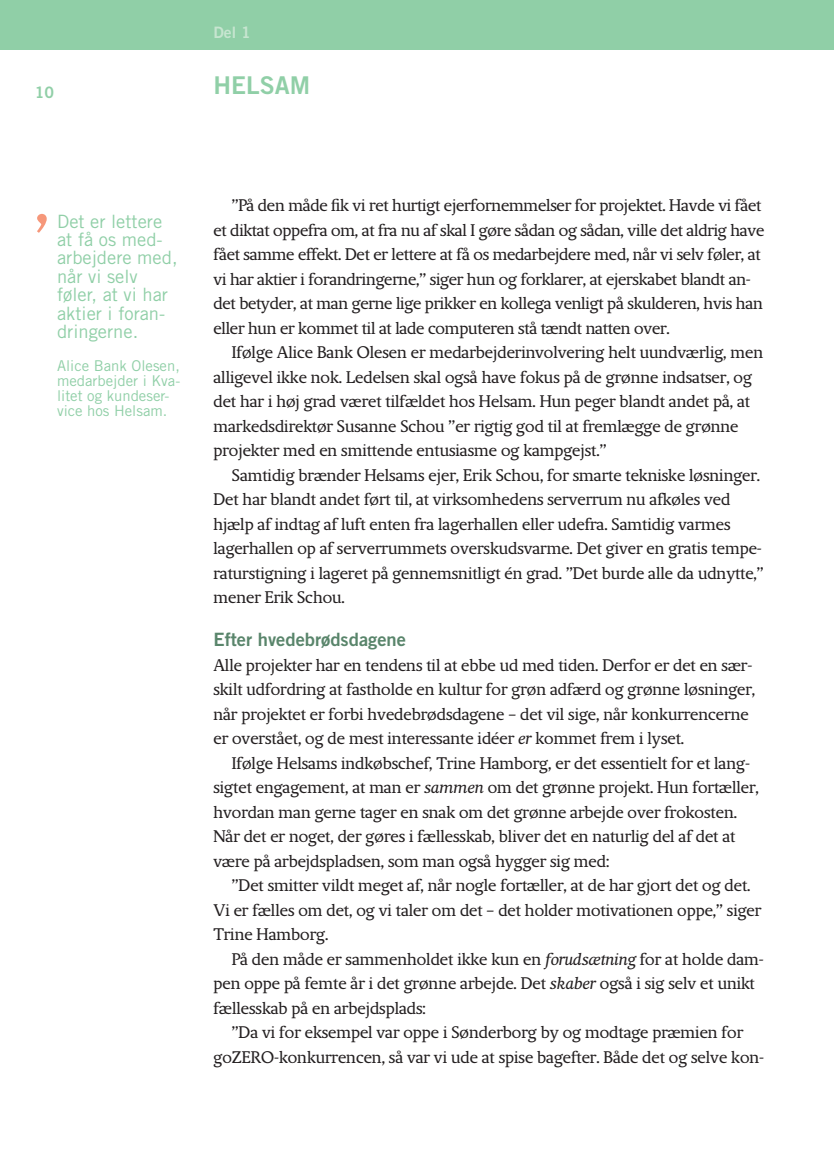
<style>
.page{position:relative;width:834px;height:1176px;background:#fff}
.page>*{position:absolute;margin:0;border:0;box-sizing:border-box;transform-origin:0 0}
.Brød_2{font:78.75px "Cendia";color:#f6977a}
.Mellem_6{font:24.5px "Trade Gothic LT Bold Two";color:#90cfa7}
.Brød_2-2{font:18.38px/24.5px "Cendia";color:#231f20}
.Brød_start_4{font:18.38px/24.5px "Cendia";color:#231f20}
.Brød_2-3{font:18.38px/18.4px "Trade Gothic LT";color:#90cfa7}
.Mellem_6-2{font:18.38px "Trade Gothic LT Bold Two";color:#59856b}
.t1{font:15.75px "Trade Gothic LT Bold Two";color:#c7e5d0}
.Rubrik_1{font:15.75px "Trade Gothic LT Bold Two";color:#90cfa7}
.Brød_2-4{font:14.88px/14.9px "Trade Gothic LT";color:#90cfa7}
.s1{font-style:italic}
</style>
<div class="page">
<div style="left:0;top:0;width:833px;height:50px;background:#90cfa7"></div>
<p class="Rubrik_1" style="left:35px;top:83px;width:21px">10</p>
<p class="t1" style="left:213px;top:22px;width:39px">Del 1</p>
<p class="Mellem_6" style="left:213px;top:70px;width:98px">HELSAM</p>
<p class="Brød_2" style="left:35px;top:200px;width:16px">’</p>
<p class="Brød_2-3" style="left:57px;top:212px;width:122px">Det er lettere at få os med&shy;arbejdere med, når vi selv føler, at vi har aktier i foran&shy;dringerne.</p>
<p class="Brød_2-4" style="left:57px;top:358px;width:125px">Alice Bank Olesen, medarbejder i Kva&shy;litet og kundeser&shy;vice hos Helsam.</p>
<p class="Brød_2-2" style="left:213px;top:194px;width:552px;text-indent:18px">”På den måde fik vi ret hurtigt ejerfornemmelser for projektet. Havde vi fået et diktat oppefra om, at fra nu af skal I gøre sådan og sådan, ville det aldrig have fået samme effekt. Det er lettere at få os medarbejdere med, når vi selv føler, at vi har aktier i forandringerne,” siger hun og forklarer, at ejerskabet blandt an&shy;det betyder, at man gerne lige prikker en kollega venligt på skulderen, hvis han eller hun er kommet til at lade computeren stå tændt natten over.</p>
<p class="Brød_2-2" style="left:213px;top:341px;width:551px;text-indent:18px">Ifølge Alice Bank Olesen er medarbejderinvolvering helt uundværlig, men alligevel ikke nok. Ledelsen skal også have fokus på de grønne indsatser, og det har i høj grad været tilfældet hos Helsam. Hun peger blandt andet på, at markedsdirektør Susanne Schou ”er rigtig god til at fremlægge de grønne projekter med en smittende entusiasme og kampgejst.”</p>
<p class="Brød_2-2" style="left:213px;top:464px;width:551px;text-indent:18px">Samtidig brænder Helsams ejer, Erik Schou, for smarte tekniske løsninger.<br>Det har blandt andet ført til, at virksomhedens serverrum nu afkøles ved hjælp af indtag af luft enten fra lagerhallen eller udefra. Samtidig varmes lagerhallen op af serverrummets overskudsvarme. Det giver en gratis tempe&shy;raturstigning i lageret på gennemsnitligt én grad. ”Det burde alle da udnytte,” mener Erik Schou.</p>
<p class="Mellem_6-2" style="left:213px;top:628px;width:194px">Efter hvedebrødsdagene</p>
<p class="Brød_start_4" style="left:213px;top:653px;width:543px">Alle projekter har en tendens til at ebbe ud med tiden. Derfor er det en sær&shy;skilt udfordring at fastholde en kultur for grøn adfærd og grønne løsninger, når projektet er forbi hvedebrødsdagene – det vil sige, når konkurrencerne er overstået, og de mest interessante idéer <span class="s1">er</span> kommet frem i lyset.</p>
<p class="Brød_2-2" style="left:213px;top:751px;width:547px;text-indent:18px">Ifølge Helsams indkøbschef, Trine Hamborg, er det essentielt for et lang&shy;sigtet engagement, at man er <span class="s1">sammen</span> om det grønne projekt. Hun fortæller, hvordan man gerne tager en snak om det grønne arbejde over frokosten.<br>Når det er noget, der gøres i fællesskab, bliver det en naturlig del af det at være på arbejdspladsen, som man også hygger sig med:</p>
<p class="Brød_2-2" style="left:213px;top:874px;width:549px;text-indent:18px">”Det smitter vildt meget af, når nogle fortæller, at de har gjort det og det.<br>Vi er fælles om det, og vi taler om det – det holder motivationen oppe,” siger<br>Trine Hamborg.</p>
<p class="Brød_2-2" style="left:213px;top:947px;width:552px;text-indent:18px">På den måde er sammenholdet ikke kun en <span class="s1">forudsætning</span> for at holde dam&shy;pen oppe på femte år i det grønne arbejde. Det <span class="s1">skaber</span> også i sig selv et unikt fællesskab på en arbejdsplads:</p>
<p class="Brød_2-2" style="left:213px;top:1021px;width:552px;text-align:center">”Da vi for eksempel var oppe i Sønderborg by og modtage præmien for goZERO-konkurrencen, så var vi ude at spise bagefter. Både det og selve kon-</p>
</div>
